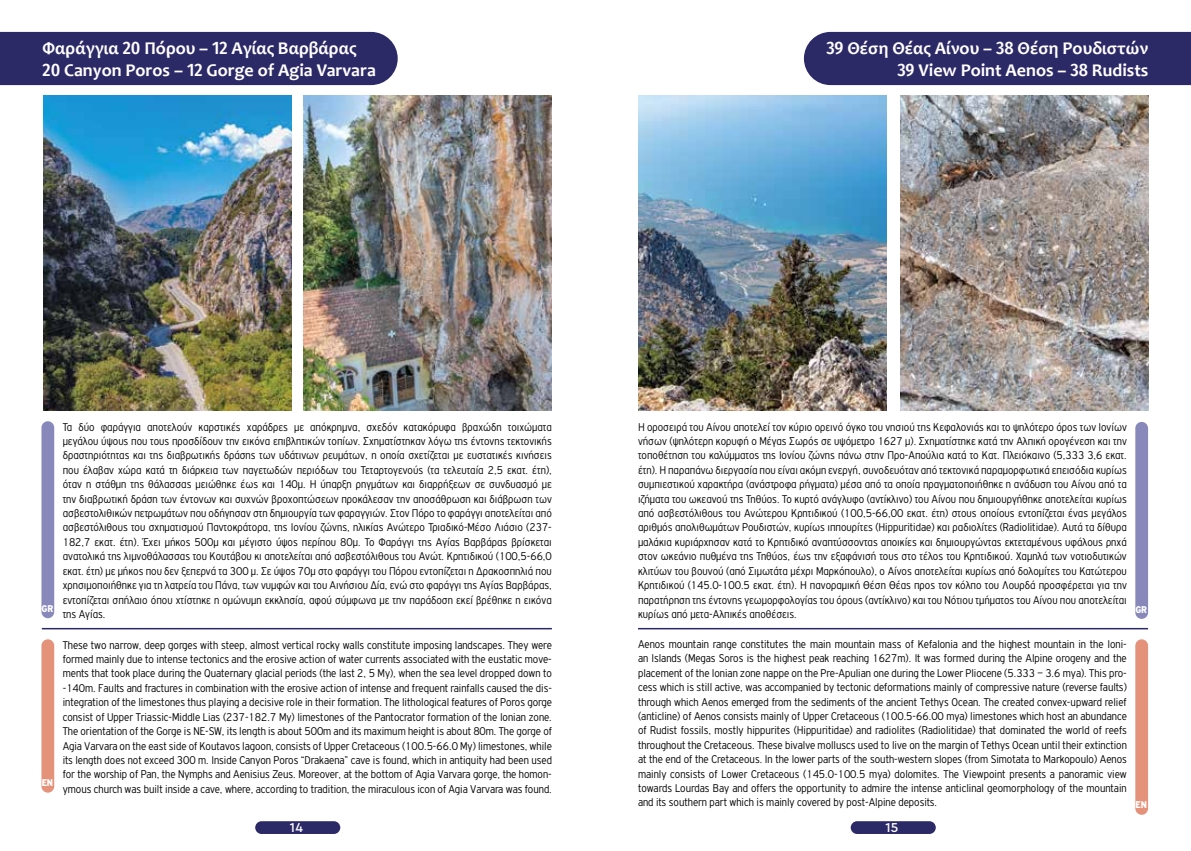
<style>
.page{position:relative;width:1191px;height:851px;background:#fff}
.page>*{position:absolute;margin:0;border:0;box-sizing:border-box;transform-origin:0 0}
.t1{font:700 18px/21.6px "Candara";color:#fff;text-align:right}
.t2{font:500 13.5px "Cera GR";color:#fff}
.t3{font:300 12px/14.4px "PF Highway Gothic Cond";color:#000;text-align:justify}
.t4{font:900 10.5px "PF Highway Gothic Cond";color:#fff}
.s1{font-family:"Fira Sans Condensed";font-weight:500}
</style>
<div class="page">
<div style="left:255px;top:821px;width:85px;height:12px;background:#2c2967;border-radius:6px"></div>
<div style="left:850px;top:821px;width:85px;height:12px;background:#2c2967;border-radius:6px"></div>
<div style="left:804px;top:32px;width:387px;height:53px;background:#2c2967"></div>
<img style="left:638px;top:96px;width:248px;height:314px">
<img style="left:900px;top:96px;width:248px;height:314px">
<hr style="left:638px;top:627px;width:510px;height:2px;background:#2c2967">
<div style="left:1135px;top:422px;width:13px;height:196px;background:#8889ba;border-radius:6px"></div>
<div style="left:1135px;top:639px;width:13px;height:175px;background:#e5927a;border-radius:6px"></div>
<div style="left:0;top:32px;width:398px;height:53px;background:#2c2967"></div>
<hr style="left:42px;top:627px;width:510px;height:2px;background:#2c2967">
<div style="left:41px;top:421px;width:13px;height:197px;background:#8889ba;border-radius:6px"></div>
<div style="left:41px;top:639px;width:13px;height:153px;background:#e5927a;border-radius:6px"></div>
<img style="left:43px;top:96px;width:248px;height:314px">
<img style="left:304px;top:96px;width:248px;height:314px">
<h1 class="t1" style="left:43px;top:37px;width:335px;text-align:left">Φαράγγια <span class="s1">20</span> Πόρου – <span class="s1">12</span> Αγίας Βαρβάρας<br><span class="s1">20</span> Canyon Poros – <span class="s1">12</span> Gorge of Agia Varvara</h1>
<h1 class="t1" style="left:826px;top:37px;width:324px"><span class="s1">39</span> Θέση Θέας Αίνου – <span class="s1">38</span> Θέση Ρουδιστών<br><span class="s1">39</span> View Point Aenos – <span class="s1">38</span> Rudists</h1>
<p class="t4" style="left:41px;top:602px;width:13px">GR</p>
<p class="t4" style="left:42px;top:777px;width:13px">EN</p>
<p class="t3" style="left:63px;top:419px;width:491px">Τα δύο φαράγγια αποτελούν καρστικές χαράδρες με απόκρημνα, σχεδόν κατακόρυφα βραχώδη τοιχώματα μεγάλου ύψους που τους προσδίδουν την εικόνα επιβλητικών τοπίων. Σχηματίστηκαν λόγω της έντονης τεκτονικής δραστηριότητας και της διαβρωτικής δράσης των υδάτινων ρευμάτων, η οποία σχετίζεται με ευστατικές κινήσεις που έλαβαν χώρα κατά τη διάρκεια των παγετωδών περιόδων του Τεταρτογενούς (τα τελευταία 2,5 εκατ. έτη), όταν η στάθμη της θάλασσας μειώθηκε έως και 140μ. Η ύπαρξη ρηγμάτων και διαρρήξεων σε συνδυασμό με την διαβρωτική δράση των έντονων και συχνών βροχοπτώσεων προκάλεσαν την αποσάθρωση και διάβρωση των ασβεστολιθικών πετρωμάτων που οδήγησαν στη δημιουργία των φαραγγιών. Στον Πόρο το φαράγγι αποτελείται από ασβεστόλιθους του σχηματισμού Παντοκράτορα, της Ιονίου ζώνης, ηλικίας Ανώτερο Τριαδικό-Μέσο Λιάσιο (237- 182,7 εκατ. έτη). Έχει μήκος 500μ και μέγιστο ύψος περίπου 80μ. Το Φαράγγι της Αγίας Βαρβάρας βρίσκεται ανατολικά της λιμνοθάλασσας του Κουτάβου κι αποτελείται από ασβεστόλιθους του Ανώτ. Κρητιδικού (100,5-66,0 εκατ. έτη) με μήκος που δεν ξεπερνά τα 300 μ. Σε ύψος 70μ στο φαράγγι του Πόρου εντοπίζεται η Δρακοσπηλιά που χρησιμοποιήθηκε για τη λατρεία του Πάνα, των νυμφών και του Αινήσιου Δία, ενώ στο φαράγγι της Αγίας Βαρβάρας, εντοπίζεται σπήλαιο όπου χτίστηκε η ομώνυμη εκκλησία, αφού σύμφωνα με την παράδοση εκεί βρέθηκε η εικόνα της Αγίας.</p>
<p class="t3" style="left:63px;top:637px;width:491px">These two narrow, deep gorges with steep, almost vertical rocky walls constitute imposing landscapes. They were formed mainly due to intense tectonics and the erosive action of water currents associated with the eustatic move&shy;ments that took place during the Quaternary glacial periods (the last 2, 5 My), when the sea level dropped down to -140m. Faults and fractures in combination with the erosive action of intense and frequent rainfalls caused the dis&shy;integration of the limestones thus playing a decisive role in their formation. The lithological features of Poros gorge consist of Upper Triassic-Middle Lias (237-182.7 My) limestones of the Pantocrator formation of the Ionian zone.<br>The orientation of the Gorge is NE-SW, its length is about 500m and its maximum height is about 80m. The gorge of Agia Varvara on the east side of Koutavos lagoon, consists of Upper Cretaceous (100.5-66.0 My) limestones, while its length does not exceed 300 m. Inside Canyon Poros “Drakaena” cave is found, which in antiquity had been used for the worship of Pan, the Nymphs and Aenisius Zeus. Moreover, at the bottom of Agia Varvara gorge, the homon&shy;ymous church was built inside a cave, where, according to tradition, the miraculous icon of Agia Varvara was found.</p>
<p class="t3" style="left:638px;top:419px;width:490px">Η οροσειρά του Αίνου αποτελεί τον κύριο ορεινό όγκο του νησιού της Κεφαλονιάς και το ψηλότερο όρος των Ιονίων νήσων (ψηλότερη κορυφή ο Μέγας Σωρός σε υψόμετρο 1627 μ). Σχηματίστηκε κατά την Αλπική ορογένεση και την τοποθέτηση του καλύμματος της Ιονίου ζώνης πάνω στην Προ-Απούλια κατά το Κατ. Πλειόκαινο (5,333 3,6 εκατ. έτη). Η παραπάνω διεργασία που είναι ακόμη ενεργή, συνοδευόταν από τεκτονικά παραμορφωτικά επεισόδια κυρίως συμπιεστικού χαρακτήρα (ανάστροφα ρήγματα) μέσα από τα οποία πραγματοποιήθηκε η ανάδυση του Αίνου από τα ιζήματα του ωκεανού της Τηθύος. Το κυρτό ανάγλυφο (αντίκλινο) του Αίνου που δημιουργήθηκε αποτελείται κυρίως από ασβεστόλιθους του Ανώτερου Κρητιδικού (100,5-66,00 εκατ. έτη) στους οποίους εντοπίζεται ένας μεγάλος αριθμός απολιθωμάτων Ρουδιστών, κυρίως ιππουρίτες (Hippuritidae) και ραδιολίτες (Radiolitidae). Αυτά τα δίθυρα μαλάκια κυριάρχησαν κατά το Κρητιδικό αναπτύσσοντας αποικίες και δημιουργώντας εκτεταμένους υφάλους ρηχά στον ωκεάνιο πυθμένα της Τηθύος, έως την εξαφάνισή τους στο τέλος του Κρητιδικού. Χαμηλά των νοτιοδυτικών κλιτύων του βουνού (από Σιμωτάτα μέχρι Μαρκόπουλο), ο Αίνος αποτελείται κυρίως από δολομίτες του Κατώτερου Κρητιδικού (145.0-100.5 εκατ. έτη). Η πανοραμική Θέση Θέας προς τον κόλπο του Λουρδά προσφέρεται για την παρατήρηση της έντονης γεωμορφολογίας του όρους (αντίκλινο) και του Νότιου τμήματος του Αίνου που αποτελείται κυρίως από μετα-Αλπικές αποθέσεις.</p>
<p class="t3" style="left:638px;top:636px;width:490px">Aenos mountain range constitutes the main mountain mass of Kefalonia and the highest mountain in the Ioni&shy;an Islands (Megas Soros is the highest peak reaching 1627m). It was formed during the Alpine orogeny and the placement of the Ionian zone nappe on the Pre-Apulian one during the Lower Pliocene (5.333 – 3.6 mya). This pro&shy;cess which is still active, was accompanied by tectonic deformations mainly of compressive nature (reverse faults) through which Aenos emerged from the sediments of the ancient Tethys Ocean. The created convex-upward relief (anticline) of Aenos consists mainly of Upper Cretaceous (100.5-66.00 mya) limestones which host an abundance of Rudist fossils, mostly hippurites (Hippuritidae) and radiolites (Radiolitidae) that dominated the world of reefs throughout the Cretaceous. These bivalve molluscs used to live on the margin of Tethys Ocean until their extinction at the end of the Cretaceous. In the lower parts of the south-western slopes (from Simotata to Markopoulo) Aenos mainly consists of Lower Cretaceous (145.0-100.5 mya) dolomites. The Viewpoint presents a panoramic view towards Lourdas Bay and offers the opportunity to admire the intense anticlinal geomorphology of the mountain and its southern part which is mainly covered by post-Alpine deposits.</p>
<p class="t4" style="left:1135px;top:603px;width:13px">GR</p>
<p class="t4" style="left:1135px;top:799px;width:13px">EN</p>
<p class="t2" style="left:290px;top:819px;width:15px">14</p>
<p class="t2" style="left:885px;top:819px;width:15px">15</p>
</div>
